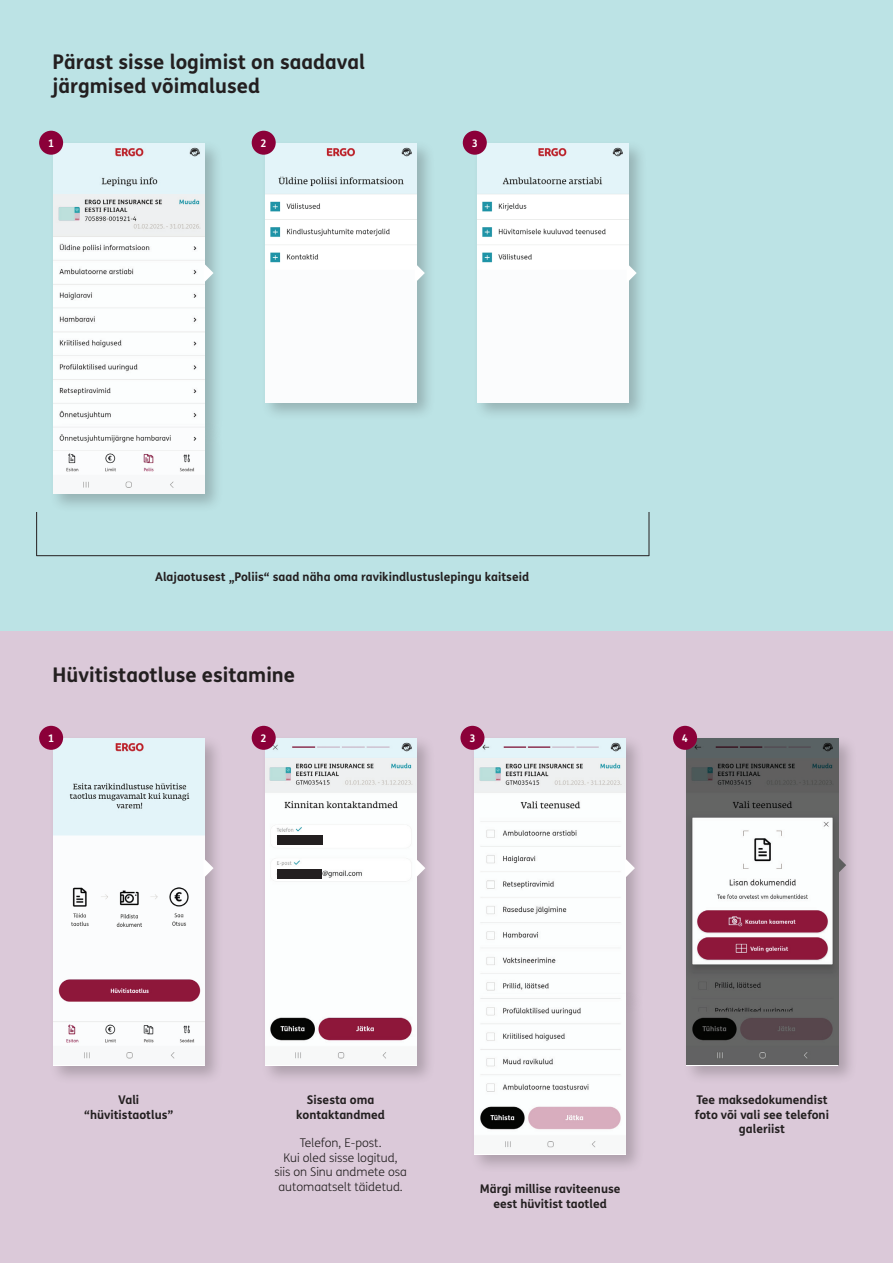
<style>
.page{position:relative;width:893px;height:1263px;background:#fff}
.page>*{position:absolute;margin:0;border:0;box-sizing:border-box;transform-origin:0 0}
.t1{font:700 20.25px/24px "FS Me Pro";color:#231f20}
.t2{font:700 12px/14.4px "FS Me Pro";color:#231f20;text-align:center}
.t3{font:300 12px/14.4px "FS Me Pro";color:#231f20;text-align:center}
.t4{font:700 10.5px "FS Me Pro";color:#fff}
</style>
<div class="page">
<div style="left:0;top:0;width:893px;height:1248px;background:#bce3e5"></div>
<div style="left:0;top:631px;width:893px;height:632px;background:#dbc9d9"></div>
<div style="left:49px;top:140px;width:175px;height:305px;background:#231f20;opacity:.25"></div>
<img style="left:53px;top:144px;width:152px;height:277px">
<div style="left:261px;top:140px;width:175px;height:282px;background:#231f20;opacity:.25"></div>
<img style="left:265px;top:144px;width:152px;height:258px">
<div style="left:473px;top:140px;width:175px;height:282px;background:#231f20;opacity:.25"></div>
<img style="left:477px;top:144px;width:152px;height:258px">
<div style="left:39px;top:131px;width:24px;height:24px;background:#8b0039;border-radius:50%"></div>
<div style="left:252px;top:131px;width:24px;height:24px;background:#8b0039;border-radius:50%"></div>
<div style="left:463px;top:131px;width:24px;height:24px;background:#8b0039;border-radius:50%"></div>
<div style="left:261px;top:735px;width:175px;height:349px;background:#231f20;opacity:.25"></div>
<img style="left:265px;top:739px;width:152px;height:326px">
<div style="left:252px;top:726px;width:24px;height:24px;background:#8b0039;border-radius:50%"></div>
<svg style="left:203px;top:263px;width:11px;height:20px"></svg>
<div style="left:49px;top:735px;width:175px;height:349px;background:#231f20;opacity:.25"></div>
<img style="left:53px;top:739px;width:152px;height:326px">
<div style="left:39px;top:726px;width:24px;height:24px;background:#8b0039;border-radius:50%"></div>
<svg style="left:203px;top:858px;width:11px;height:20px"></svg>
<svg style="left:415px;top:858px;width:10px;height:20px"></svg>
<svg style="left:415px;top:263px;width:10px;height:20px"></svg>
<svg style="left:627px;top:263px;width:10px;height:20px"></svg>
<hr style="left:36px;top:555px;width:613px;height:1px;background:#231f20">
<hr style="left:36px;top:512px;width:1px;height:44px;background:#231f20">
<hr style="left:649px;top:512px;width:1px;height:44px;background:#231f20">
<div style="left:470px;top:735px;width:175px;height:279px;background:#231f20;opacity:.25"></div>
<img style="left:474px;top:739px;width:152px;height:251px">
<div style="left:470px;top:990px;width:175px;height:184px;background:#231f20;opacity:.25"></div>
<svg style="left:474px;top:995px;width:152px;height:159px;background:#eae8ea"></svg>
<div style="left:460px;top:726px;width:24px;height:24px;background:#8b0039;border-radius:50%"></div>
<div style="left:682px;top:735px;width:175px;height:349px;background:#231f20;opacity:.25"></div>
<img style="left:687px;top:739px;width:151px;height:326px">
<div style="left:673px;top:726px;width:24px;height:24px;background:#8b0039;border-radius:50%"></div>
<svg style="left:625px;top:858px;width:10px;height:20px"></svg>
<svg style="left:836px;top:855px;width:10px;height:20px"></svg>
<div style="left:277px;top:835px;width:46px;height:9px;background:#231f20"></div>
<div style="left:277px;top:869px;width:45px;height:9px;background:#231f20"></div>
<div style="left:49px;top:421px;width:175px;height:92px;background:#231f20;opacity:.25"></div>
<img style="left:53px;top:426px;width:152px;height:68px">
<h1 class="t1" style="left:53px;top:49px;width:314px">Pärast sisse logimist on saadaval järgmised võimalused</h1>
<p class="t4" style="left:48px;top:135px;width:8px">1</p>
<p class="t4" style="left:261px;top:135px;width:8px">2</p>
<p class="t4" style="left:472px;top:135px;width:8px">3</p>
<p class="t2" style="left:155px;top:568px;width:376px">Alajaotusest „Poliis“ saad näha oma ravikindlustuslepingu kaitseid</p>
<h1 class="t1" style="left:53px;top:662px;width:244px">Hüvitistaotluse esitamine</h1>
<p class="t4" style="left:48px;top:730px;width:8px">1</p>
<p class="t4" style="left:261px;top:730px;width:8px">2</p>
<p class="t4" style="left:469px;top:730px;width:8px">3</p>
<p class="t4" style="left:682px;top:730px;width:8px">4</p>
<p class="t2" style="left:84px;top:1092px;width:91px">Vali “hüvitistaotlus”</p>
<p class="t2" style="left:296px;top:1092px;width:90px">Sisesta oma kontaktandmed</p>
<p class="t3" style="left:274px;top:1135px;width:134px">Telefon, E-post.<br>Kui oled sisse logitud, siis on Sinu andmete osa automaatselt täidetud.</p>
<p class="t2" style="left:480px;top:1181px;width:142px">Märgi millise raviteenuse eest hüvitist taotled</p>
<p class="t2" style="left:695px;top:1092px;width:136px">Tee maksedokumendist foto või vali see telefoni galeriist</p>
</div>
